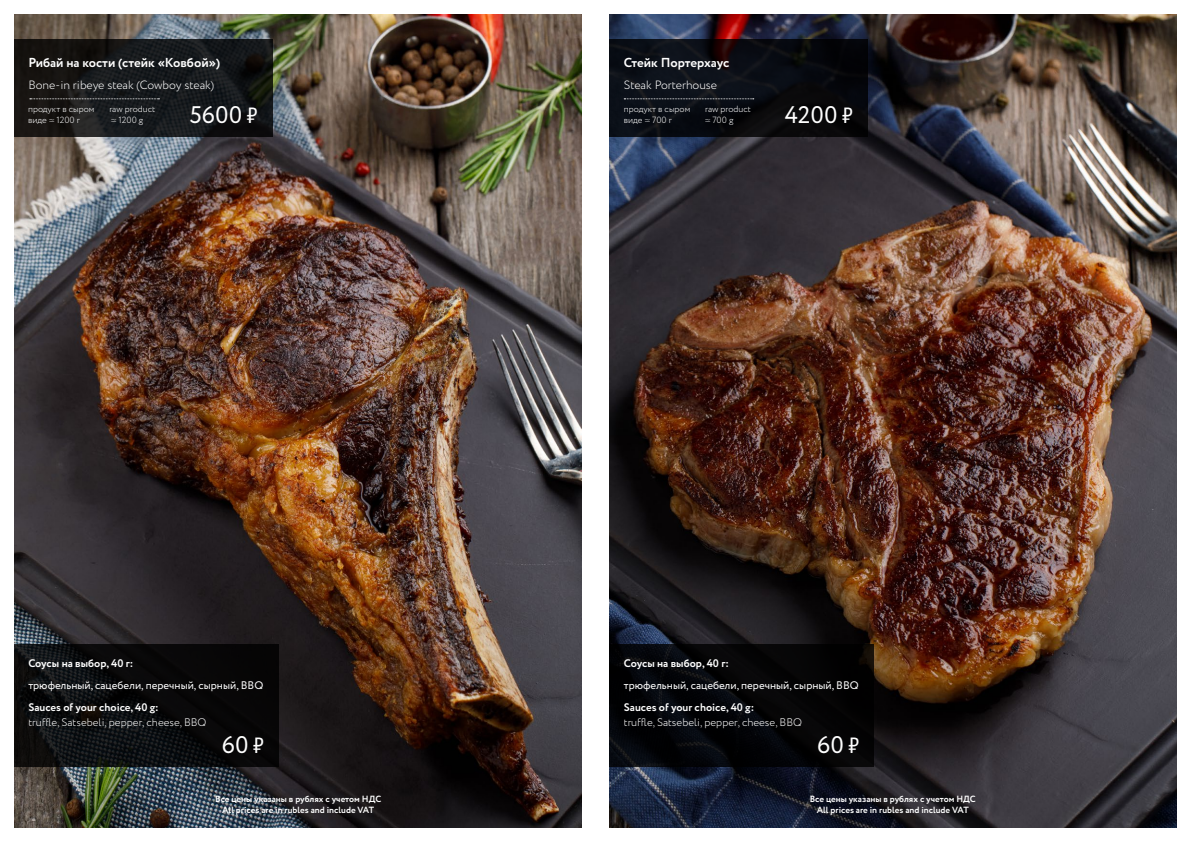
<style>
.page{position:relative;width:1191px;height:842px;background:#fff}
.page>*{position:absolute;margin:0;border:0;box-sizing:border-box;transform-origin:0 0}
.t1{font:24px "Circe";color:#fff}
.t2{font:700 13px "Circe";color:#fff}
.t3{font:300 12px "Circe";color:#fff}
.t4{font:700 11px "Circe";color:#fff}
.t5{font:11px "Circe";color:#fff}
.t6{font:300 11px "Circe";color:#fff}
.t7{font:700 9px/11px "Circe";color:#fff;text-align:center}
.t8{font:300 9px "Circe";color:#fff}
.s1{font-family:"PT Rouble Sans"}
.s2{font-family:"Myriad Pro"}
</style>
<div class="page">
<img style="left:14px;top:14px;width:567px;height:814px">
<img style="left:609px;top:14px;width:567px;height:814px">
<svg style="left:14px;top:644px;width:265px;height:123px;background:#0b0b0c"></svg>
<div style="left:609px;top:644px;width:265px;height:123px;background:#000"></div>
<svg style="left:14px;top:40px;width:258px;height:97px;background:#161718"></svg>
<svg style="left:30px;top:98px;width:129px;height:1px"></svg>
<svg style="left:609px;top:40px;width:258px;height:97px;background:#0a0c11"></svg>
<svg style="left:624px;top:98px;width:130px;height:1px"></svg>
<h2 class="t2" style="left:28px;top:54px;width:193px">Рибай на кости (стейк «Ковбой»)</h2>
<h3 class="t3" style="left:28px;top:77px;width:187px">Bone-in ribeye steak (Cowboy steak)</h3>
<h1 class="t1" style="left:189px;top:99px;width:70px">5600 <span class="s1">5</span></h1>
<p class="t8" style="left:28px;top:103px;width:68px">продукт в сыром</p>
<p class="t8" style="left:109px;top:103px;width:47px">raw product</p>
<p class="t8" style="left:28px;top:114px;width:53px">виде <span class="s2">≈</span> 1200 г</p>
<p class="t8" style="left:111px;top:114px;width:34px"><span class="s2">≈</span> 1200 g</p>
<p class="t4" style="left:28px;top:656px;width:107px">Соусы на выбор, 40 г:</p>
<p class="t5" style="left:28px;top:677px;width:236px">трюфельный, сацебели, перечный, сырный, BBQ</p>
<p class="t4" style="left:28px;top:700px;width:132px">Sauces of your choice, 40 g:</p>
<p class="t6" style="left:28px;top:715px;width:180px">truffle, Satsebeli, pepper, cheese, BBQ</p>
<h1 class="t1" style="left:222px;top:728px;width:44px">60<span class="s1">5</span></h1>
<h2 class="t2" style="left:624px;top:54px;width:107px">Стейк Портерхаус</h2>
<h3 class="t3" style="left:624px;top:77px;width:95px">Steak Porterhouse</h3>
<p class="t8" style="left:624px;top:103px;width:68px">продукт в сыром</p>
<p class="t8" style="left:705px;top:103px;width:47px">raw product</p>
<p class="t8" style="left:624px;top:114px;width:50px">виде <span class="s2">≈</span> 700 г</p>
<p class="t8" style="left:705px;top:114px;width:30px"><span class="s2">≈</span> 700 g</p>
<h1 class="t1" style="left:784px;top:99px;width:70px">4200 <span class="s1">5</span></h1>
<p class="t4" style="left:624px;top:656px;width:107px">Соусы на выбор, 40 г:</p>
<p class="t5" style="left:624px;top:677px;width:236px">трюфельный, сацебели, перечный, сырный, BBQ</p>
<p class="t4" style="left:624px;top:700px;width:132px">Sauces of your choice, 40 g:</p>
<p class="t6" style="left:624px;top:715px;width:180px">truffle, Satsebeli, pepper, cheese, BBQ</p>
<h1 class="t1" style="left:817px;top:728px;width:44px">60<span class="s1">5</span></h1>
<p class="t7" style="left:215px;top:794px;width:168px">Все цены указаны в рублях с учетом НДС<br>All prices are in rubles and include VAT</p>
<p class="t7" style="left:809px;top:794px;width:168px">Все цены указаны в рублях с учетом НДС<br>All prices are in rubles and include VAT</p>
</div>
